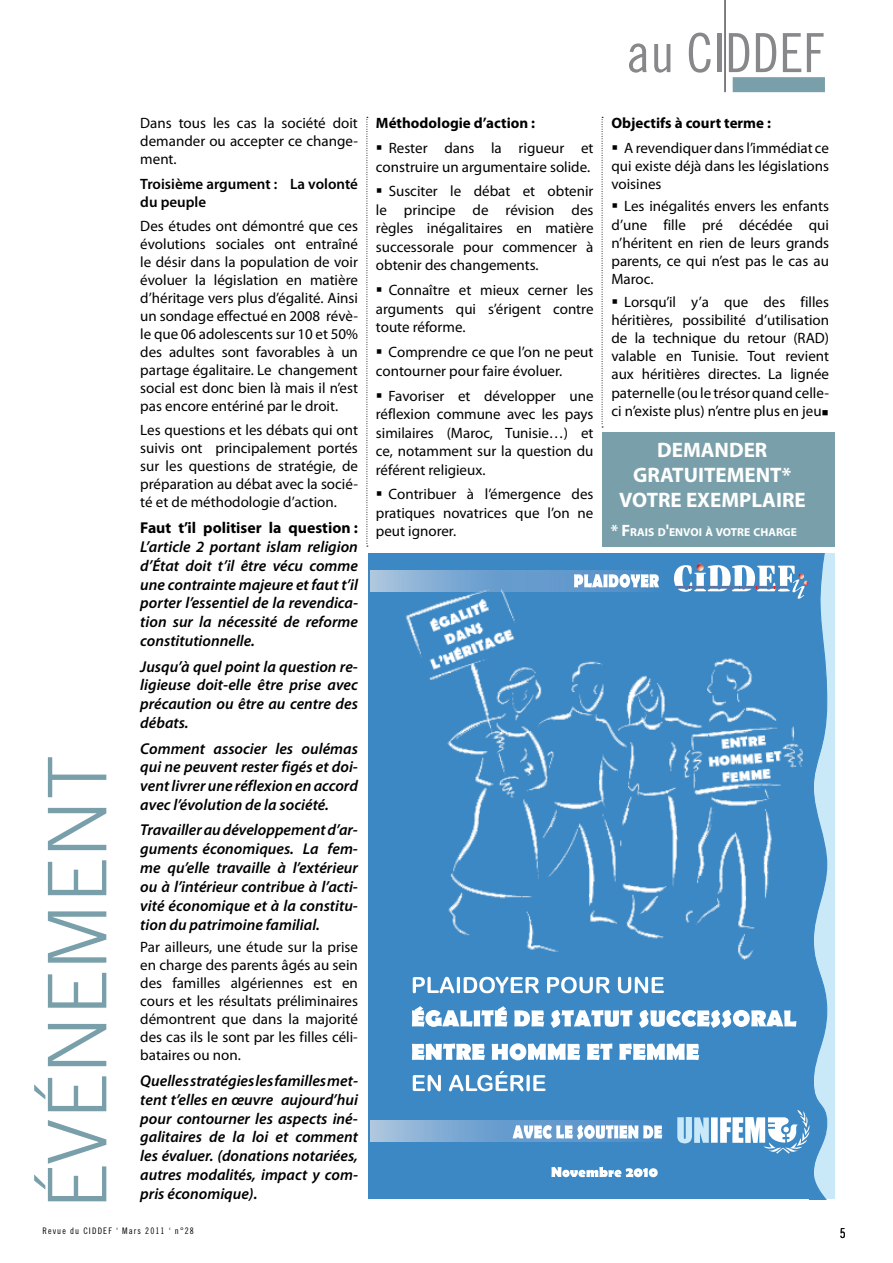
<style>
.page{position:relative;width:893px;height:1263px;background:#fff}
.page>*{position:absolute;margin:0;border:0;box-sizing:border-box;transform-origin:0 0}
.t1{font:300 81px "Trade Gothic";color:#79a0aa}
.t2{font:54px "Trade Gothic Cond Eighteen";color:#87888a}
.t3{font:700 21px/25.2px "Myriad Pro";color:#fff;text-align:center}
.t4{font:italic 600 15.75px/18.9px "Myriad Pro";color:#000;text-align:justify}
.t5{font:700 15.75px "Myriad Pro";color:#000}
.t6{font:15px/18px "Myriad Pro";color:#000;text-align:justify}
.t7{font:700 15px "Myriad Pro";color:#000}
.t8{font:600 15px/18px "Myriad Pro";color:#000}
.t9{font:13.5px "Trade Gothic Cond Eighteen";color:#000}
.t10{font:700 11.55px "Myriad Pro";color:#fff}
.t11{font:9px "Trade Gothic Cond Eighteen";letter-spacing:.12em;color:#000}
.s1{font-size:16.5px}
</style>
<div class="page">
<hr style="left:725px;top:0;width:1px;height:92px;background:#000">
<div style="left:733px;top:77px;width:92px;height:15px;background:#79a0aa"></div>
<div style="left:602px;top:432px;width:233px;height:115px;background:#79a0aa"></div>
<svg style="left:367px;top:117px;width:1px;height:430px"></svg>
<svg style="left:602px;top:117px;width:1px;height:311px"></svg>
<div style="left:368px;top:554px;width:441px;height:645px;background:#3c88c4"></div>
<div style="left:371px;top:570px;width:292px;height:22px;background:linear-gradient(to bottom,#9fbeda,#a4c1db)"></div>
<svg style="left:371px;top:1121px;width:41px;height:21px"></svg>
<svg style="left:412px;top:554px;width:423px;height:645px"></svg>
<img style="left:403px;top:586px;width:402px;height:377px">
<h1 class="t1" style="left:29px;top:1209px;width:456px;rotate:-90deg">ÉVÉNEMENT</h1>
<p class="t6" style="left:140px;top:114px;width:219px">Dans tous les cas la société doit demander ou accepter ce change&shy;ment.</p>
<p class="t8" style="left:140px;top:174px;width:219px">Troisième argument : La volonté du peuple</p>
<p class="t6" style="left:140px;top:217px;width:219px">Des études ont démontré que ces évolutions sociales ont entraîné le désir dans la population de voir évoluer la législation en matière d’héritage vers plus d’égalité. Ainsi un sondage effectué en 2008 révè&shy;le que 06 adolescents sur 10 et 50% des adultes sont favorables à un partage égalitaire. Le changement social est donc bien là mais il n’est pas encore entériné par le droit.</p>
<p class="t6" style="left:140px;top:421px;width:219px">Les questions et les débats qui ont suivis ont principalement portés sur les questions de stratégie, de préparation au débat avec la socié&shy;té et de méthodologie d’action.</p>
<p class="t5" style="left:140px;top:517px;width:219px">Faut t’il politiser la question :</p>
<p class="t4" style="left:140px;top:537px;width:219px">L’article 2 portant islam religion d’État doit t’il être vécu comme une contrainte majeure et faut t’il porter l’essentiel de la revendica&shy;tion sur la nécessité de reforme constitutionnelle.</p>
<p class="t4" style="left:140px;top:656px;width:219px">Jusqu’à quel point la question re&shy;ligieuse doit-elle être prise avec précaution ou être au centre des débats.</p>
<p class="t4" style="left:140px;top:738px;width:219px">Comment associer les oulémas qui ne peuvent rester figés et doi&shy;vent livrer une réflexion en accord avec l’évolution de la société.</p>
<p class="t4" style="left:140px;top:820px;width:219px">Travailler au développement d’ar&shy;guments économiques. La fem&shy;me qu’elle travaille à l’extérieur ou à l’intérieur contribue à l’acti&shy;vité économique et à la constitu&shy;tion du patrimoine familial.</p>
<p class="t6" style="left:140px;top:938px;width:219px">Par ailleurs, une étude sur la prise en charge des parents âgés au sein des familles algériennes est en cours et les résultats préliminaires démontrent que dans la majorité des cas ils le sont par les filles céli&shy;bataires ou non.</p>
<p class="t4" style="left:140px;top:1070px;width:219px">Quelles stratégies les familles met&shy;tent t’elles en œuvre aujourd’hui pour contourner les aspects iné&shy;galitaires de la loi et comment les évaluer. (donations notariées, autres modalités, impact y com&shy;pris économique).</p>
<p class="t11" style="left:43px;top:1226px;width:153px">Revue du CIDDEF ‘ Mars 2011 ‘ n°28</p>
<p class="t7" style="left:376px;top:113px;width:161px">Méthodologie d’action :</p>
<p class="t6" style="left:376px;top:139px;width:219px;line-height:18.5px">▪ Rester dans la rigueur et construire un argumentaire solide.</p>
<p class="t6" style="left:376px;top:182px;width:219px;line-height:18.5px">▪ Susciter le débat et obtenir le principe de révision des règles inégalitaires en matière successorale pour commencer à obtenir des changements.</p>
<p class="t6" style="left:376px;top:281px;width:219px;line-height:18.5px">▪ Connaître et mieux cerner les arguments qui s’érigent contre toute réforme.</p>
<p class="t6" style="left:376px;top:343px;width:219px;line-height:18.5px">▪ Comprendre ce que l’on ne peut contourner pour faire évoluer.</p>
<p class="t6" style="left:376px;top:386px;width:219px;line-height:18.5px">▪ Favoriser et développer une réflexion commune avec les pays similaires (Maroc, Tunisie…) et ce, notamment sur la question du référent religieux.</p>
<p class="t6" style="left:376px;top:485px;width:219px;line-height:18.5px">▪ Contribuer à l’émergence des pratiques novatrices que l’on ne peut ignorer.</p>
<h2 class="t2" style="left:626px;top:21px;width:199px">au CIDDEF</h2>
<p class="t7" style="left:611px;top:113px;width:161px">Objectifs à court terme :</p>
<p class="t6" style="left:611px;top:138px;width:219px">▪ A revendiquer dans l’immédiat ce qui existe déjà dans les législations voisines</p>
<p class="t6" style="left:611px;top:197px;width:219px">▪ Les inégalités envers les enfants d’une fille pré décédée qui n’héritent en rien de leurs grands parents, ce qui n’est pas le cas au Maroc.</p>
<p class="t6" style="left:611px;top:292px;width:219px">▪ Lorsqu’il y’a que des filles héritières, possibilité d’utilisation de la technique du retour (RAD) valable en Tunisie. Tout revient aux héritières directes. La lignée paternelle (ou le trésor quand celle&shy;ci n’existe plus) n’entre plus en jeu■</p>
<h3 class="t3" style="left:619px;top:437px;width:188px">DEMANDER<br>GRATUITEMENT*<br>VOTRE EXEMPLAIRE</h3>
<p class="t10" style="left:611px;top:524px;width:66px"><span class="s1">* F</span>RAIS D<span class="s1">'</span>ENVOI</p>
<p class="t10" style="left:705px;top:524px;width:19px">ÀVOTRE</p>
<p class="t10" style="left:754px;top:524px;width:23px">CHARGE</p>
<p class="t9" style="left:840px;top:1225px;width:7px">5</p>
</div>
